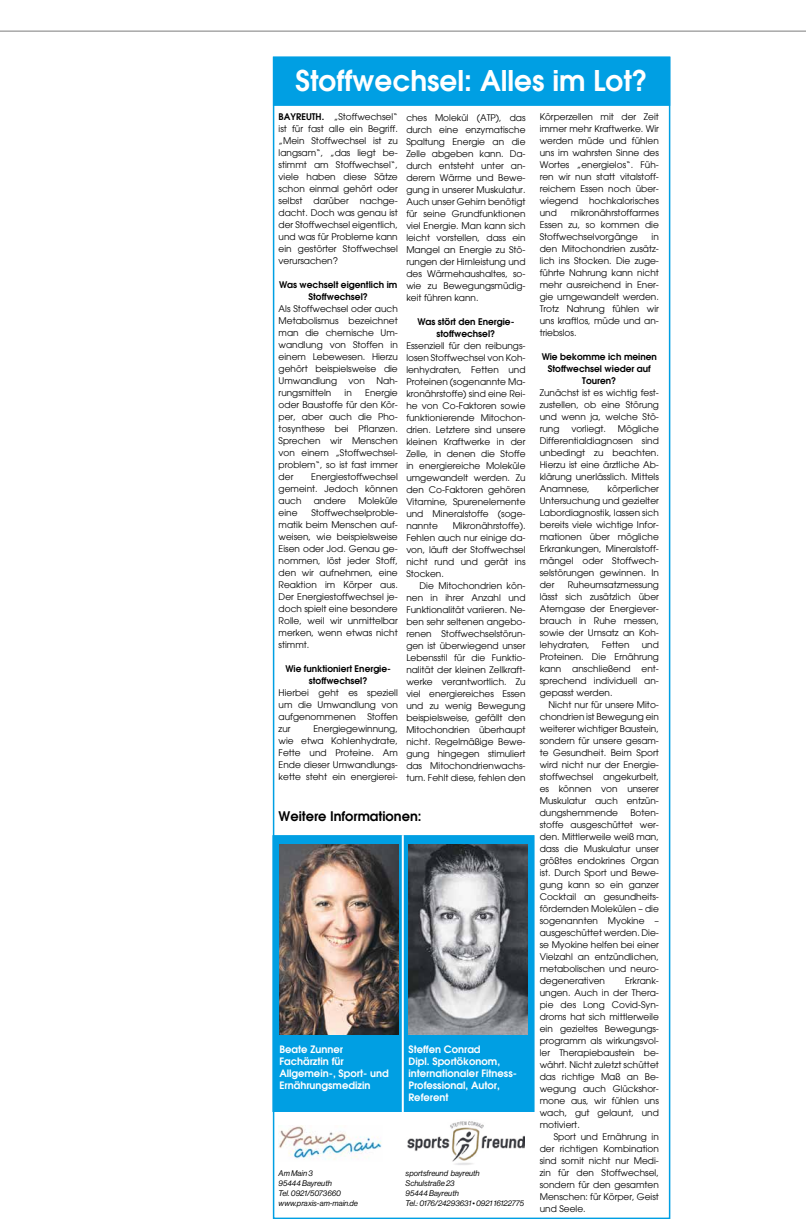
<style>
.page{position:relative;width:806px;height:1219px;background:#fff}
.page>*{position:absolute;margin:0;border:0;box-sizing:border-box;transform-origin:0 0}
.t1{font:600 28px "Avant Garde";color:#fff}
.t2{font:600 13px "Avant Garde";color:#000}
.t3{font:600 10px/12px "Avant Garde";color:#fff}
.t4{font:9px/12px "Avant Garde";color:#000;text-align:justify}
.t5{font:600 9px/12px "Avant Garde";color:#000;text-align:center}
.t6{font:8px/10px "N Haas Grotesk DS Pro 56 It";color:#000}
.s1{font-weight:600}
</style>
<div class="page">
<hr style="left:0;top:31px;width:805px;height:1px;background:#7c7b7b">
<div style="left:273px;top:57px;width:396px;height:49px;background:#009fe3;border:1px solid #009fe3"></div>
<div style="left:272px;top:835px;width:262px;height:277px;background:#009fe3;border:1px solid #009fe3"></div>
<img style="left:279px;top:845px;width:119px;height:190px">
<img style="left:408px;top:845px;width:119px;height:190px">
<img style="left:407px;top:1121px;width:117px;height:44px">
<img style="left:278px;top:1125px;width:104px;height:35px">
<hr style="left:401px;top:835px;width:2px;height:277px;background:#fff">
<h1 class="t1" style="left:295px;top:63px;width:353px">Stoffwechsel: Alles im Lot?</h1>
<p class="t4" style="left:278px;top:111px;width:121px"><span class="s1">BAYREUTH.</span> „Stoffwechsel“ ist für fast alle ein Begriff. „Mein Stoffwechsel ist zu langsam“, „das liegt be&shy;stimmt am Stoffwechsel“, viele haben diese Sätze schon einmal gehört oder selbst darüber nachge&shy;dacht. Doch was genau ist der Stoffwechsel eigentlich, und was für Probleme kann ein gestörter Stoffwechsel verursachen?</p>
<p class="t5" style="left:279px;top:279px;width:120px">Was wechselt eigentlich im<br>Stoffwechsel?</p>
<p class="t4" style="left:278px;top:303px;width:121px">Als Stoffwechsel oder auch Metabolismus bezeichnet man die chemische Um&shy;wandlung von Stoffen in einem Lebewesen. Hierzu gehört beispielsweise die Umwandlung</p>
<p class="t4" style="left:348px;top:375px;width:18px">von</p>
<p class="t4" style="left:376px;top:375px;width:23px">Nah-</p>
<p class="t4" style="left:278px;top:387px;width:54px">rungsmitteln</p>
<p class="t4" style="left:344px;top:387px;width:9px">in</p>
<p class="t4" style="left:278px;top:387px;width:121px;text-indent:86px">Energie oder Baustoffe für den Kör&shy;per, aber auch die Pho&shy;tosynthese bei Pflanzen.<br>Sprechen wir Menschen von einem „Stoffwechsel&shy;problem“, so ist fast immer der</p>
<p class="t4" style="left:278px;top:471px;width:121px;text-indent:33px">Energiestoffwechsel gemeint. Jedoch können auch</p>
<p class="t4" style="left:313px;top:495px;width:34px">andere</p>
<p class="t4" style="left:358px;top:495px;width:41px">Moleküle</p>
<p class="t4" style="left:278px;top:507px;width:121px;text-indent:33px">Stoffwechselproble&shy;matik beim Menschen auf&shy;weisen, wie beispielsweise Eisen oder Jod. Genau ge&shy;nommen, löst jeder Stoff, den wir aufnehmen, eine Reaktion im Körper aus.<br>Der Energiestoffwechsel je&shy;doch spielt eine besondere Rolle, weil wir unmittelbar merken, wenn etwas nicht stimmt.</p>
<p class="t5" style="left:285px;top:663px;width:107px">Wie funktioniert Energie&shy;stoffwechsel?</p>
<p class="t4" style="left:278px;top:687px;width:121px">Hierbei geht es speziell um die Umwandlung von aufgenommenen</p>
<p class="t4" style="left:278px;top:507px;width:20px">eine</p>
<p class="t4" style="left:367px;top:711px;width:32px">Stoffen</p>
<p class="t4" style="left:278px;top:723px;width:121px;text-indent:35px">Energiegewinnung, wie etwa Kohlenhydrate, Fette und Proteine. Am Ende dieser Umwandlungs&shy;kette steht ein energierei-</p>
<p class="t4" style="left:278px;top:723px;width:14px">zur</p>
<p class="t4" style="left:406px;top:111px;width:121px">ches Molekül (ATP), das durch eine enzymatische Spaltung Energie an die Zelle abgeben kann. Da&shy;durch entsteht unter an&shy;derem Wärme und Bewe&shy;gung in unserer Muskulatur.<br>Auch unser Gehirn benötigt für seine Grundfunktionen viel Energie. Man kann sich leicht vorstellen, dass ein Mangel an Energie zu Stö&shy;rungen der Hirnleistung und des Wärmehaushaltes, so&shy;wie zu Bewegungsmüdig&shy;keit führen kann.</p>
<p class="t5" style="left:417px;top:315px;width:99px">Was stört den Energie&shy;stoffwechsel?</p>
<p class="t4" style="left:406px;top:339px;width:121px">Essenziell für den reibungs&shy;losen Stoffwechsel von Koh&shy;lenhydraten, Fetten und Proteinen (sogenannte Ma&shy;kronährstoffe) sind eine Rei&shy;he von Co-Faktoren sowie funktionierende Mitochon&shy;drien. Letztere sind unsere kleinen Kraftwerke in der Zelle, in denen die Stoffe in energiereiche Moleküle umgewandelt werden. Zu den Co-Faktoren gehören Vitamine, Spurenelemente und Mineralstoffe (soge&shy;nannte</p>
<p class="t4" style="left:406px;top:519px;width:121px;text-indent:46px">Mikronährstoffe).<br>Fehlen auch nur einige da&shy;von, läuft der Stoffwechsel nicht rund und gerät ins Stocken.</p>
<p class="t4" style="left:406px;top:579px;width:121px;text-indent:13px">Die Mitochondrien kön&shy;nen in ihrer Anzahl und Funktionalität variieren. Ne&shy;ben sehr seltenen angebo&shy;renen Stoffwechselstörun&shy;gen ist überwiegend unser Lebensstil für die Funktio&shy;nalität der kleinen Zellkraft&shy;werke verantwortlich. Zu viel energiereiches Essen und zu wenig Bewegung beispielsweise, gefällt den Mitochondrien überhaupt nicht. Regelmäßige Bewe&shy;gung hingegen stimuliert das Mitochondrienwachs&shy;tum. Fehlt diese, fehlen den</p>
<h2 class="t2" style="left:278px;top:808px;width:144px">Weitere Informationen:</h2>
<p class="t3" style="left:279px;top:1043px;width:111px">Beate Zunner<br>Fachärztin für<br>Allgemein-, Sport- und<br>Ernährungsmedizin</p>
<p class="t3" style="left:408px;top:1043px;width:110px">Steffen Conrad<br>Dipl. Sportökonom, internationaler Fitness-<br>Professional, Autor,<br>Referent</p>
<p class="t6" style="left:278px;top:1168px;width:81px">Am Main 3<br>95444 Bayreuth<br>Tel. 0921/5073660 www.praxis-am-main.de</p>
<p class="t6" style="left:405px;top:1168px;width:120px">sportsfreund bayreuth<br>Schulstraße 23<br>95444 Bayreuth<br>Tel.: 0176/24293631 • 0921 16122775</p>
<p class="t4" style="left:539px;top:111px;width:121px">Körperzellen mit der Zeit immer mehr Kraftwerke. Wir werden müde und fühlen uns im wahrsten Sinne des Wortes „energielos“. Füh&shy;ren wir nun statt vitalstoff&shy;reichem Essen noch über&shy;wiegend hochkalorisches und</p>
<p class="t4" style="left:539px;top:207px;width:121px;text-indent:31px">mikronährstoffarmes Essen zu, so kommen die Stoffwechselvorgänge</p>
<p class="t4" style="left:539px;top:231px;width:121px;text-indent:112px">in den Mitochondrien zusätz&shy;lich ins Stocken. Die zuge&shy;führte Nahrung kann nicht mehr ausreichend in Ener&shy;gie umgewandelt werden.<br>Trotz Nahrung fühlen wir uns kraftlos, müde und an&shy;triebslos.</p>
<p class="t5" style="left:541px;top:351px;width:117px">Wie bekomme ich meinen<br>Stoffwechsel wieder auf<br>Touren?</p>
<p class="t4" style="left:539px;top:387px;width:121px">Zunächst ist es wichtig fest&shy;zustellen, ob eine Störung und wenn ja, welche Stö&shy;rung</p>
<p class="t4" style="left:539px;top:423px;width:121px;text-indent:78px">Mögliche Differentialdiagnosen sind unbedingt zu beachten.<br>Hierzu ist eine ärztliche Ab&shy;klärung unerlässlich. Mittels Anamnese,</p>
<p class="t4" style="left:571px;top:423px;width:36px">vorliegt.</p>
<p class="t4" style="left:539px;top:483px;width:121px;text-indent:68px">körperlicher Untersuchung und gezielter Labordiagnostik, lassen sich bereits viele wichtige Infor&shy;mationen über mögliche Erkrankungen, Mineralstoff&shy;mängel oder Stoffwech&shy;selstörungen gewinnen. In der</p>
<p class="t4" style="left:539px;top:579px;width:121px;text-indent:28px">Ruheumsatzmessung lässt sich zusätzlich über Atemgase der Energiever&shy;brauch in Ruhe messen, sowie der Umsatz an Koh&shy;lehydraten,</p>
<p class="t4" style="left:539px;top:639px;width:121px;text-indent:102px">und Proteinen. Die Ernährung kann anschließend ent&shy;sprechend individuell an&shy;gepasst werden.</p>
<p class="t4" style="left:539px;top:699px;width:121px;text-indent:9px">Nicht nur für unsere Mito&shy;chondrien ist Bewegung ein weiterer wichtiger Baustein, sondern für unsere gesam&shy;te Gesundheit. Beim Sport wird nicht nur der Energie&shy;stoffwechsel angekurbelt, es können von unserer Muskulatur auch entzün&shy;dungshemmende</p>
<p class="t4" style="left:601px;top:639px;width:29px">Fetten</p>
<p class="t4" style="left:539px;top:807px;width:121px;text-indent:91px">Boten&shy;stoffe ausgeschüttet wer&shy;den. Mittlerweile weiß man, dass die Muskulatur unser größtes endokrines Organ ist. Durch Sport und Bewe&shy;gung kann so ein ganzer Cocktail an gesundheits&shy;fördernden Molekülen – die sogenannten Myokine – ausgeschüttet werden. Die&shy;se Myokine helfen bei einer Vielzahl an entzündlichen, metabolischen und neuro&shy;degenerativen</p>
<p class="t4" style="left:539px;top:975px;width:121px;text-indent:85px">Erkrank&shy;ungen. Auch in der Thera&shy;pie des Long Covid-Syn&shy;droms hat sich mittlerweile ein gezieltes Bewegungs&shy;programm als wirkungsvol&shy;ler Therapiebaustein be&shy;währt. Nicht zuletzt schüttet das richtige Maß an Be&shy;wegung auch Glückshor&shy;mone aus, wir fühlen uns wach, gut gelaunt, und motiviert.</p>
<p class="t4" style="left:539px;top:1131px;width:121px;text-indent:14px">Sport und Ernährung in der richtigen Kombination sind somit nicht nur Medi&shy;zin für den Stoffwechsel, sondern für den gesamten Menschen: für Körper, Geist und Seele.</p>
</div>
